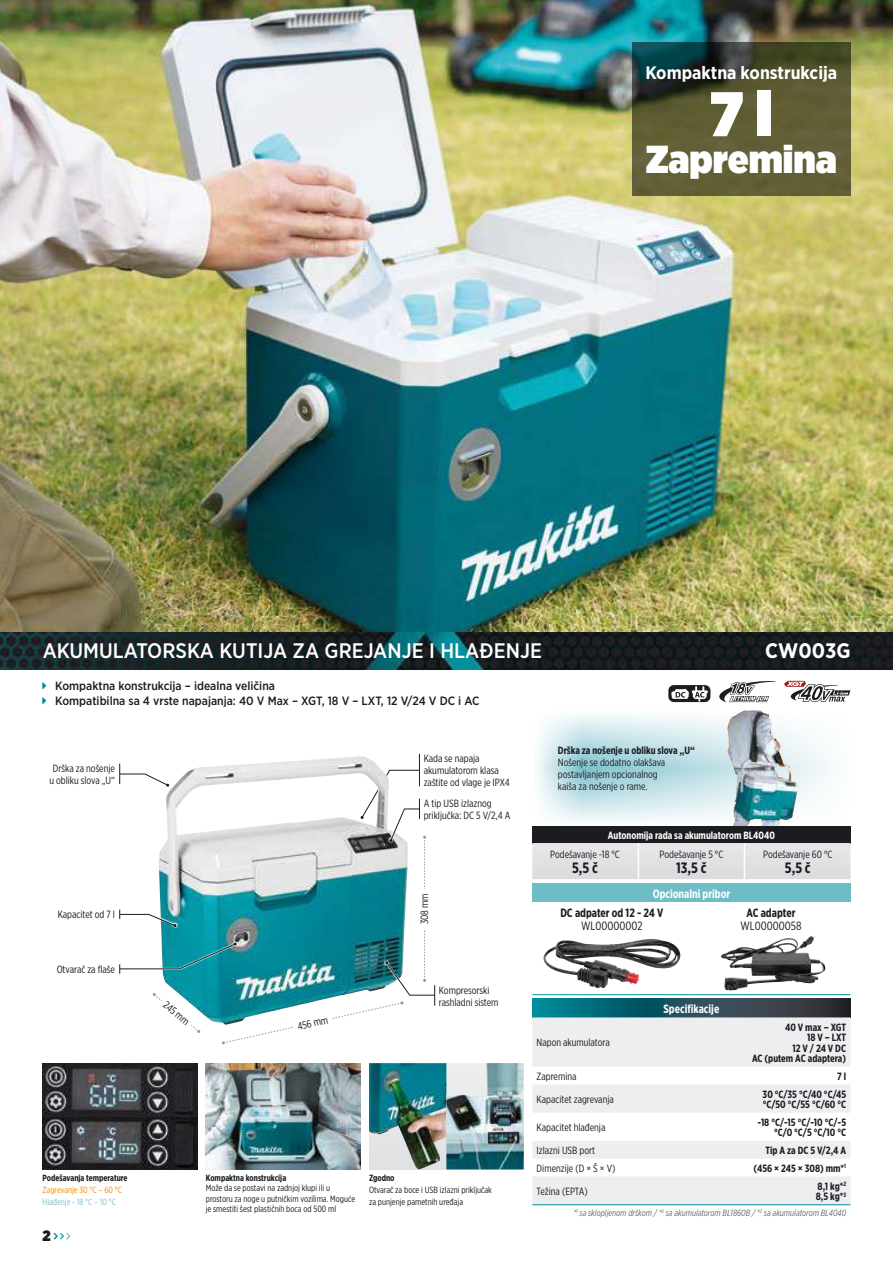
<style>
.page{position:relative;width:893px;height:1263px;background:#fff}
.page>*{position:absolute;margin:0;border:0;box-sizing:border-box;transform-origin:0 0}
.t1{font:900 63px "Gotham Narrow";color:#fff}
.t2{font:900 39px "Gotham Narrow";color:#fff}
.t3{font:500 21px "Gotham Narrow";color:#fff}
.t4{font:700 21px "Gotham Narrow";color:#fff}
.t5{font:700 18px "Gotham Narrow";color:#fff}
.t6{font:700 15px "Gotham X Narrow";color:#1b1c20}
.t7{font:900 15px "Gotham Narrow";color:#1b1c20}
.t8{font:500 12px/15px "Gotham Narrow";color:#1b1c20}
.t9{font:700 12px "Gotham X Narrow";color:#fff}
.t10{font:700 12px "Gotham X Narrow";color:#1b1c20}
.t11{font:12px "Gotham X Narrow";color:#1b1c20}
.t12{font:10.5px/12px "Gotham X Narrow";color:#1b1c20}
.t13{font:700 10.5px/10.5px "Gotham X Narrow";color:#1b1c20;text-align:right}
.t14{font:700 10.5px "Gotham X Narrow";color:#fff}
.t15{font:9px/10.5px "Gotham X Narrow";color:#1b1c20}
.t16{font:italic 9px "Gotham X Narrow";color:#68676c}
.t17{font:700 9px "Gotham X Narrow";color:#1b1c20}
.t18{font:9px "Gotham X Narrow";color:#f18e00}
.t19{font:9px "Gotham X Narrow";color:#7dc0cd}
</style>
<div class="page">
<img style="left:0;top:631px;width:892px;height:39px">
<svg style="left:537px;top:711px;width:295px;height:115px"></svg>
<hr style="left:892px;top:631px;width:1px;height:39px;background:#1b1c20">
<img style="left:0;top:0;width:892px;height:631px">
<img style="left:257px;top:756px;width:119px;height:8px">
<svg style="left:892px;top:0;width:1px;height:631px"></svg>
<img style="left:43px;top:1063px;width:154px;height:106px">
<img style="left:206px;top:1063px;width:155px;height:106px">
<img style="left:369px;top:1063px;width:155px;height:106px">
<svg style="left:784px;top:681px;width:66px;height:21px"></svg>
<hr style="left:419px;top:754px;width:1px;height:32px;background:#1b1c20">
<div style="left:532px;top:883px;width:318px;height:19px;background:#6dbdc7"></div>
<hr style="left:532px;top:994px;width:159px;height:1px;background:#008ba0">
<hr style="left:691px;top:994px;width:159px;height:1px;background:#008ba0">
<img style="left:543px;top:940px;width:97px;height:48px">
<img style="left:721px;top:936px;width:93px;height:45px">
<svg style="left:532px;top:998px;width:318px;height:19px;background:#1e5360"></svg>
<svg style="left:532px;top:1017px;width:318px;height:187px;fill:#edeeef"></svg>
<hr style="left:532px;top:1204px;width:159px;height:1px;background:#008ba0">
<hr style="left:691px;top:1204px;width:159px;height:1px;background:#008ba0">
<svg style="left:719px;top:681px;width:57px;height:21px"></svg>
<svg style="left:668px;top:685px;width:42px;height:17px"></svg>
<div style="left:532px;top:826px;width:318px;height:17px;background:#1b1c20"></div>
<div style="left:532px;top:843px;width:318px;height:36px;background:#e0e2e3"></div>
<hr style="left:638px;top:843px;width:1px;height:36px;background:#fff">
<hr style="left:744px;top:843px;width:1px;height:36px;background:#fff">
<svg style="left:119px;top:764px;width:316px;height:280px"></svg>
<div style="left:421px;top:889px;width:7px;height:39px;background:#fff"></div>
<img style="left:727px;top:711px;width:20px;height:115px">
<svg style="left:54px;top:1233px;width:16px;height:6px"></svg>
<svg style="left:632px;top:43px;width:218px;height:153px;background:#515333"></svg>
<h3 class="t5" style="left:645px;top:61px;width:193px">Kompaktna konstrukcija</h3>
<h1 class="t1" style="left:710px;top:71px;width:65px">7 l</h1>
<h2 class="t2" style="left:646px;top:133px;width:193px">Zapremina</h2>
<h3 class="t3" style="left:43px;top:637px;width:501px">AKUMULATORSKA KUTIJA ZA GREJANJE I HLAĐENJE</h3>
<h3 class="t4" style="left:765px;top:637px;width:87px">CW003G</h3>
<p class="t8" style="left:55px;top:678px;width:426px">Kompaktna konstrukcija – idealna veličina<br>Kompatibilna sa 4 vrste napajanja: 40 V Max – XGT, 18 V – LXT, 12 V/24 V DC i AC</p>
<p class="t12" style="left:49px;top:762px;width:67px;text-align:center">Drška za nošenje u obliku slova „U“</p>
<p class="t12" style="left:58px;top:908px;width:59px">Kapacitet od 7 l</p>
<p class="t12" style="left:57px;top:963px;width:60px">Otvarač za flaše</p>
<p class="t12" style="left:169px;top:998px;width:32px;rotate:40deg">245 mm</p>
<p class="t12" style="left:296px;top:1020px;width:33px;rotate:-13deg">456 mm</p>
<p class="t12" style="left:424px;top:752px;width:88px">Kada se napaja akumulatorom klasa zaštite od vlage je IPX4</p>
<p class="t12" style="left:424px;top:797px;width:88px">A tip USB izlaznog priključka: DC 5 V/2,4 A</p>
<p class="t12" style="left:418px;top:924px;width:33px;rotate:-90deg">308 mm</p>
<p class="t12" style="left:439px;top:984px;width:61px">Kompresorski rashladni sistem</p>
<p class="t17" style="left:43px;top:1172px;width:87px">Podešavanja temperature</p>
<p class="t18" style="left:43px;top:1184px;width:81px">Zagrevanje 30 °C – 60 °C</p>
<p class="t19" style="left:43px;top:1196px;width:75px">Hlađenje - 18 °C – 10 °C</p>
<h3 class="t7" style="left:43px;top:1225px;width:10px">2</h3>
<p class="t17" style="left:206px;top:1172px;width:82px">Kompaktna konstrukcija</p>
<p class="t15" style="left:206px;top:1183px;width:151px">Može da se postavi na zadnjoj klupi ili u prostoru za noge u putničkim vozilima. Moguće je smestiti šest plastičnih boca od 500 ml</p>
<p class="t17" style="left:369px;top:1172px;width:27px">Zgodno</p>
<p class="t15" style="left:369px;top:1183px;width:124px;line-height:12px">Otvarač za boce i USB izlazni priključak za punjenje pametnih uređaja</p>
<p class="t13" style="left:558px;top:745px;width:139px">Drška za nošenje u obliku slova „U“</p>
<p class="t12" style="left:558px;top:756px;width:109px">Nošenje se dodatno olakšava postavljanjem opcionalnog kaiša za nošenje o rame.</p>
<p class="t14" style="left:608px;top:828px;width:169px">Autonomija rada sa akumulatorom BL4040</p>
<p class="t12" style="left:550px;top:848px;width:71px">Podešavanje -18 °C</p>
<h3 class="t6" style="left:572px;top:858px;width:27px">5,5 č</h3>
<p class="t12" style="left:659px;top:848px;width:65px">Podešavanje 5 °C</p>
<h3 class="t6" style="left:676px;top:858px;width:32px">13,5 č</h3>
<p class="t12" style="left:763px;top:848px;width:71px">Podešavanje 60 °C</p>
<h3 class="t6" style="left:785px;top:858px;width:27px">5,5 č</h3>
<p class="t9" style="left:653px;top:886px;width:79px">Opcionalni pribor</p>
<p class="t10" style="left:560px;top:905px;width:105px">DC adpater od 12 - 24 V</p>
<p class="t11" style="left:581px;top:919px;width:63px">WL00000002</p>
<p class="t10" style="left:746px;top:905px;width:50px">AC adapter</p>
<p class="t11" style="left:740px;top:919px;width:62px">WL00000058</p>
<p class="t12" style="left:537px;top:1036px;width:75px">Napon akumulatora</p>
<p class="t9" style="left:663px;top:1001px;width:57px">Specifikacije</p>
<p class="t13" style="left:752px;top:1021px;width:96px">40 V max – XGT<br>18 V – LXT<br>12 V / 24 V DC<br>AC (putem AC adaptera)</p>
<p class="t12" style="left:537px;top:1070px;width:41px">Zapremina</p>
<p class="t13" style="left:837px;top:1071px;width:11px">7 l</p>
<p class="t12" style="left:537px;top:1093px;width:79px">Kapacitet zagrevanja</p>
<p class="t13" style="left:763px;top:1088px;width:85px;text-align:left">30 °C/35 °C/40 °C/45 °C/50 °C/55 °C/60 °C</p>
<p class="t12" style="left:537px;top:1121px;width:70px">Kapacitet hlađenja</p>
<p class="t13" style="left:758px;top:1117px;width:90px">-18 °C/-15 °C/-10 °C/-5 °C/0 °C/5 °C/10 °C</p>
<p class="t12" style="left:537px;top:1144px;width:60px">Izlazni USB port</p>
<p class="t13" style="left:765px;top:1145px;width:82px">Tip A za DC 5 V/2,4 A</p>
<p class="t12" style="left:537px;top:1162px;width:80px">Dimenzije (D × Š × V)</p>
<p class="t13" style="left:754px;top:1163px;width:94px">(456 × 245 × 308) mm*<sup>1</sup></p>
<p class="t12" style="left:537px;top:1185px;width:53px">Težina (EPTA)</p>
<p class="t13" style="left:816px;top:1180px;width:32px;text-align:left">8,1 kg*<sup>2<br></sup>8,5 kg*<sup>3</sup></p>
<p class="t16" style="left:573px;top:1208px;width:274px">*<sup>1</sup> sa sklopljenom drškom / *<sup>2</sup> sa akumulatorom BL1860B / *<sup>3</sup> sa akumulatorom BL4040</p>
</div>
